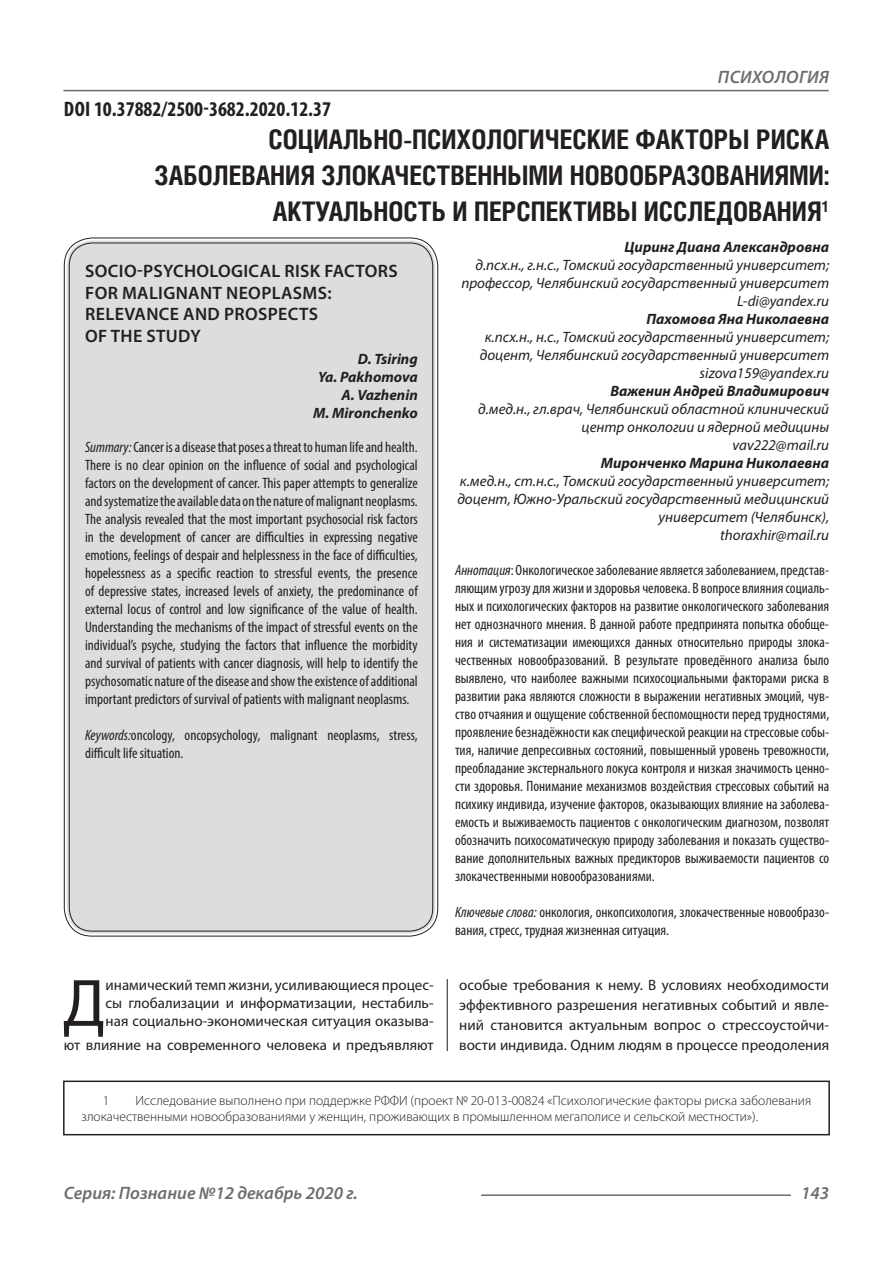
<style>
.page{position:relative;width:893px;height:1263px;background:#fff}
.page>*{position:absolute;margin:0;border:0;box-sizing:border-box;transform-origin:0 0}
.Статья_текст_первый{font:67.5px "Myriad Pro";color:#231f20}
.Статья_название{font:700 27px/36px "Helios Cond C";color:#231f20;text-align:right}
.ДОИ{font:700 condensed 21px "Myriad Pro";color:#231f20}
.Статья_название_англ{font:600 18px/21.6px "Myriad Pro";letter-spacing:.02em;color:#231f20}
.t1{font:italic 600 18px "Myriad Pro";color:#6c6d70}
.t2{font:italic 600 18px "Myriad Pro";letter-spacing:.02em;color:#6c6d70}
.Статья_аннотация_тек{font:condensed 15px/18px "Myriad Pro";color:#231f20;text-align:justify}
.Статья_аннотация_анг{font:condensed 15px/18px "Myriad Pro";color:#231f20;text-align:justify}
.Статья_автор_инфо{font:italic 15px/18px "Myriad Pro";color:#231f20;text-align:right}
.Статья_текст_первый-2{font:15px/20px "Myriad Pro";color:#231f20;text-align:justify}
.Статья_автор_фио_рус{font:italic 700 15px "Myriad Pro";color:#231f20}
.Статья_автор_англ{font:italic 700 15px "Myriad Pro";color:#231f20}
.Сноска{font:300 13.5px/16.2px "Myriad Pro";color:#231f20}
.s1{font-style:italic}
</style>
<div class="page">
<hr style="left:447px;top:128px;width:1px;height:1007px;background:#231f20">
<hr style="left:63px;top:90px;width:766px;height:1px;background:#6c6d70">
<hr style="left:481px;top:1194px;width:310px;height:2px;background:#6c6d70">
<div style="left:440px;top:1051px;width:13px;height:92px;background:#fff"></div>
<div style="left:67px;top:240px;width:368px;height:693px;background:#dcdddf;border-radius:26px"></div>
<div style="left:63px;top:1080px;width:767px;height:55px;border:2px solid #231f20"></div>
<p class="ДОИ" style="left:64px;top:96px;width:269px">DOI 10.37882/2500-3682.2020.12.37</p>
<p class="t2" style="left:718px;top:66px;width:113px">ПСИХОЛОГИЯ</p>
<p class="Статья_название" style="left:155px;top:121px;width:676px">СОЦИАЛЬНО-ПСИХОЛОГИЧЕСКИЕ ФАКТОРЫ РИСКА<br>ЗАБОЛЕВАНИЯ ЗЛОКАЧЕСТВЕННЫМИ НОВООБРАЗОВАНИЯМИ:<br>АКТУАЛЬНОСТЬ И ПЕРСПЕКТИВЫ ИССЛЕДОВАНИЯ<sup>1</sup></p>
<p class="Статья_автор_фио_рус" style="left:625px;top:237px;width:206px">Циринг Диана Александровна</p>
<p class="Статья_автор_инфо" style="left:461px;top:256px;width:369px">д.псх.н., г.н.с., Томский государственный университет; профессор, Челябинский государственный университет</p>
<p class="Статья_автор_инфо" style="left:737px;top:292px;width:94px">L-di@yandex.ru</p>
<p class="Статья_автор_фио_рус" style="left:646px;top:309px;width:184px">Пахомова Яна Николаевна</p>
<p class="Статья_автор_инфо" style="left:480px;top:328px;width:351px;text-align:center">к.псх.н., н.с., Томский государственный университет; доцент, Челябинский государственный университет</p>
<p class="Статья_автор_инфо" style="left:700px;top:364px;width:131px">sizova159@yandex.ru</p>
<p class="Статья_автор_фио_рус" style="left:610px;top:381px;width:220px">Важенин Андрей Владимирович</p>
<p class="Статья_автор_инфо" style="left:478px;top:400px;width:353px">д.мед.н., гл.врач, Челябинский областной клинический центр онкологии и ядерной медицины</p>
<p class="Статья_автор_инфо" style="left:733px;top:436px;width:98px">vav222@mail.ru</p>
<p class="Статья_автор_фио_рус" style="left:601px;top:453px;width:230px">Миронченко Марина Николаевна</p>
<p class="Статья_автор_инфо" style="left:457px;top:472px;width:373px">к.мед.н., ст.н.с., Томский государственный университет; доцент, Южно-Уральский государственный медицинский университет (Челябинск),</p>
<p class="Статья_автор_инфо" style="left:720px;top:526px;width:110px">thoraxhir@mail.ru</p>
<p class="Статья_аннотация_тек" style="left:455px;top:560px;width:376px"><span class="s1">Аннотация</span>: Онкологическое заболевание является заболеванием, представ&shy;ляющим угрозу для жизни и здоровья человека. В вопросе влияния социаль&shy;ных и психологических факторов на развитие онкологического заболевания нет однозначного мнения. В данной работе предпринята попытка обобще&shy;ния и систематизации имеющихся данных относительно природы злока&shy;чественных новообразований. В результате проведённого анализа было выявлено, что наиболее важными психосоциальными факторами риска в развитии рака являются сложности в выражении негативных эмоций, чув&shy;ство отчаяния и ощущение собственной беспомощности перед трудностями, проявление безнадёжности как специфической реакции на стрессовые собы&shy;тия, наличие депрессивных состояний, повышенный уровень тревожности, преобладание экстернального локуса контроля и низкая значимость ценно&shy;сти здоровья. Понимание механизмов воздействия стрессовых событий на психику индивида, изучение факторов, оказывающих влияние на заболева&shy;емость и выживаемость пациентов с онкологическим диагнозом, позволят обозначить психосоматическую природу заболевания и показать существо&shy;вание дополнительных важных предикторов выживаемости пациентов со злокачественными новообразованиями.</p>
<p class="Статья_аннотация_тек" style="left:455px;top:902px;width:376px"><span class="s1">Ключевые слова:</span> онкология, онкопсихология, злокачественные новообразо&shy;вания, стресс, трудная жизненная ситуация.</p>
<p class="Статья_название_англ" style="left:85px;top:260px;width:314px">SOCIO-PSYCHOLOGICAL RISK FACTORS<br>FOR MALIGNANT NEOPLASMS:<br>RELEVANCE AND PROSPECTS</p>
<p class="Статья_название_англ" style="left:85px;top:324px;width:117px">OF THE STUDY</p>
<p class="Статья_автор_англ" style="left:358px;top:349px;width:62px">D. Tsiring</p>
<p class="Статья_автор_англ" style="left:318px;top:367px;width:101px">Ya. Pakhomova</p>
<p class="Статья_автор_англ" style="left:342px;top:385px;width:78px">A. Vazhenin</p>
<p class="Статья_автор_англ" style="left:313px;top:403px;width:106px">M. Mironchenko</p>
<p class="Статья_аннотация_анг" style="left:85px;top:438px;width:334px"><span class="s1">Summary:</span> Cancer is a disease that poses a threat to human life and health.<br>There is no clear opinion on the influence of social and psychological factors on the development of cancer. This paper attempts to generalize and systematize the available data on the nature of malignant neoplasms.<br>The analysis revealed that the most important psychosocial risk factors in the development of cancer are difficulties in expressing negative emotions, feelings of despair and helplessness in the face of difficulties, hopelessness as a specific reaction to stressful events, the presence of depressive states, increased levels of anxiety, the predominance of external locus of control and low significance of the value of health.<br>Understanding the mechanisms of the impact of stressful events on the individual’s psyche, studying the factors that influence the morbidity and survival of patients with cancer diagnosis, will help to identify the psychosomatic nature of the disease and show the existence of additional important predictors of survival of patients with malignant neoplasms.</p>
<p class="Статья_аннотация_анг" style="left:85px;top:726px;width:334px"><span class="s1">Keywords:</span>oncology, oncopsychology, malignant neoplasms, stress, difficult life situation.</p>
<p class="Статья_текст_первый" style="left:63px;top:961px;width:44px">Д</p>
<p class="Статья_текст_первый-2" style="left:106px;top:976px;width:330px;line-height:17.7px">инамический темп жизни, усиливающиеся процес&shy;сы глобализации и информатизации, нестабиль&shy;ная социально-экономическая ситуация оказыва-</p>
<p class="Статья_текст_первый-2" style="left:64px;top:1035px;width:371px">ют влияние на современного человека и предъявляют</p>
<p class="Статья_текст_первый-2" style="left:459px;top:975px;width:371px">особые требования к нему. В условиях необходимости эффективного разрешения негативных событий и явле&shy;ний становится актуальным вопрос о стрессоустойчи&shy;вости индивида. Одним людям в процессе преодоления</p>
<p class="Сноска" style="left:82px;top:1092px;width:731px;text-indent:54px">Исследование выполнено при поддержке РФФИ (проект № 20-013-00824 «Психологические факторы риска заболевания злокачественными новообразованиями у женщин, проживающих в промышленном мегаполисе и сельской местности»).</p>
<p class="Сноска" style="left:103px;top:1092px;width:8px">1</p>
<p class="t1" style="left:64px;top:1182px;width:295px">Серия: Познание №12 декабрь 2020 г.</p>
<p class="t1" style="left:801px;top:1182px;width:30px">143</p>
</div>
